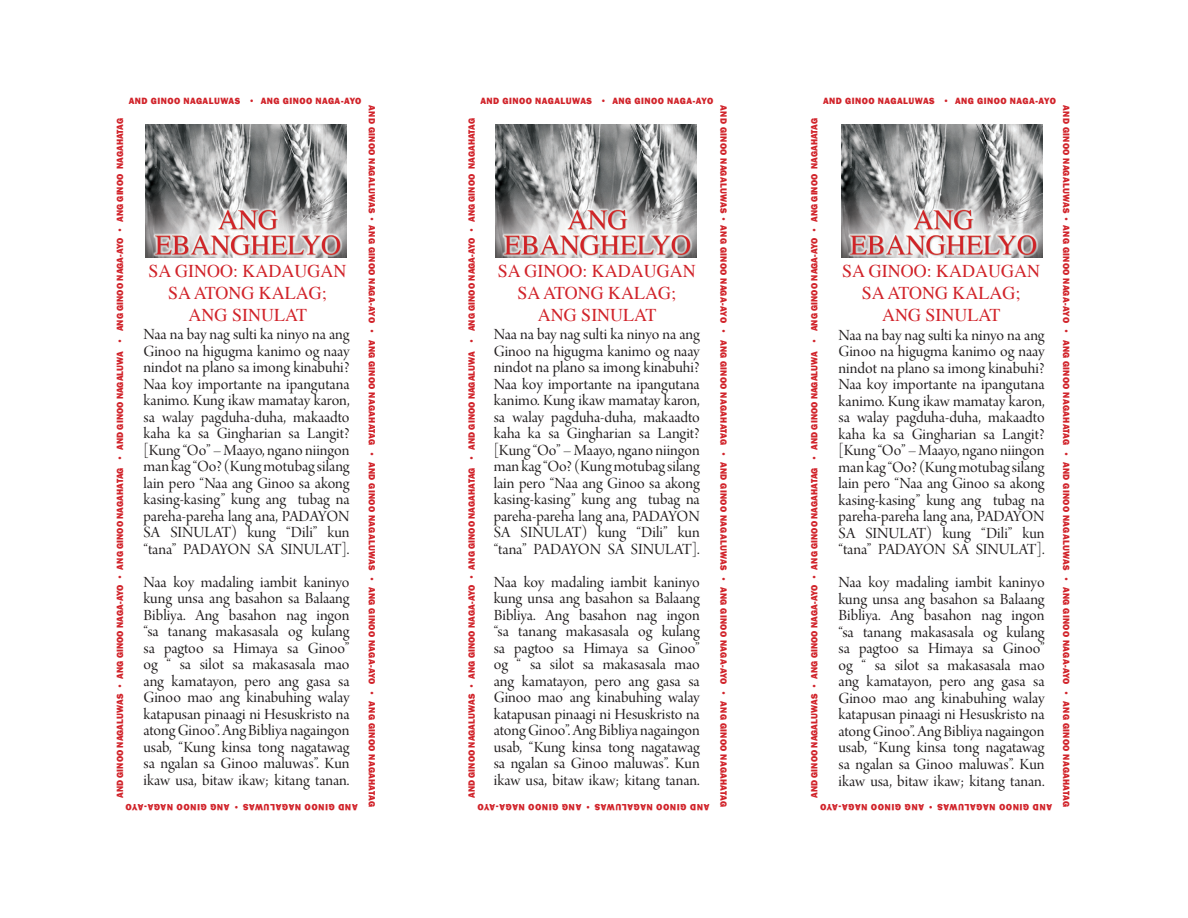
<style>
.page{position:relative;width:1188px;height:918px;background:#fff}
.page>*{position:absolute;margin:0;border:0;box-sizing:border-box;transform-origin:0 0}
.t1{font:18px/21.6px "Times";color:#d1232a;text-align:center}
.t2{font:16.5px/16.5px "Arno Pro Display";letter-spacing:-.005em;color:#231f20;text-align:justify}
.t3{font:800 9.3px "Franklin Gothic";letter-spacing:.025em;color:#d1232a;scale:.96 1}
.t4{font:800 9.3px "Franklin Gothic";letter-spacing:.005em;color:#d1232a;scale:.96 1}
.t5{font:800 9.3px "Franklin Gothic";letter-spacing:.05em;color:#d1232a;scale:.96 1}
.t6{font:800 9.3px "Franklin Gothic";letter-spacing:.07em;color:#d1232a;scale:.96 1}
</style>
<div class="page">
<img style="left:145px;top:125px;width:202px;height:133px">
<img style="left:841px;top:125px;width:202px;height:133px">
<img style="left:495px;top:125px;width:202px;height:133px">
<p class="t5" style="left:129px;top:95px;width:244px">AND GINOO NAGALUWAS • ANG GINOO NAGA-AYO</p>
<p class="t5" style="left:480px;top:95px;width:244px">AND GINOO NAGALUWAS • ANG GINOO NAGA-AYO</p>
<p class="t5" style="left:823px;top:95px;width:244px">AND GINOO NAGALUWAS • ANG GINOO NAGA-AYO</p>
<p class="t3" style="left:378px;top:105px;width:733px;rotate:90deg">AND GINOO NAGALUWAS • ANG GINOO NAGA-AYO • ANG GINOO NAGAHATAG • AND GINOO NAGALUWAS • ANG GINOO NAGA-AYO • ANG GINOO NAGAHATAG</p>
<p class="t3" style="left:730px;top:105px;width:733px;rotate:90deg">AND GINOO NAGALUWAS • ANG GINOO NAGA-AYO • ANG GINOO NAGAHATAG • AND GINOO NAGALUWAS • ANG GINOO NAGA-AYO • ANG GINOO NAGAHATAG</p>
<p class="t3" style="left:1072px;top:105px;width:733px;rotate:90deg">AND GINOO NAGALUWAS • ANG GINOO NAGA-AYO • ANG GINOO NAGAHATAG • AND GINOO NAGALUWAS • ANG GINOO NAGA-AYO • ANG GINOO NAGAHATAG</p>
<p class="t4" style="left:114px;top:798px;width:710px;rotate:-90deg">AND GINOO NAGALUWAS • ANG GINOO NAGA-AYO • ANG GINOO NAGAHATAG • AND GINOO NAGALUWA • ANG GINOO NAGA-AYO • ANG GINOO NAGAHATAG</p>
<p class="t4" style="left:808px;top:798px;width:710px;rotate:-90deg">AND GINOO NAGALUWAS • ANG GINOO NAGA-AYO • ANG GINOO NAGAHATAG • AND GINOO NAGALUWA • ANG GINOO NAGA-AYO • ANG GINOO NAGAHATAG</p>
<p class="t4" style="left:466px;top:798px;width:710px;rotate:-90deg">AND GINOO NAGALUWAS • ANG GINOO NAGA-AYO • ANG GINOO NAGAHATAG • AND GINOO NAGALUWA • ANG GINOO NAGA-AYO • ANG GINOO NAGAHATAG</p>
<p class="t1" style="left:149px;top:259px;width:199px">SA GINOO: KADAUGAN<br>SA ATONG KALAG;<br>ANG SINULAT</p>
<p class="t1" style="left:498px;top:259px;width:199px">SA GINOO: KADAUGAN<br>SA ATONG KALAG;<br>ANG SINULAT</p>
<p class="t1" style="left:842px;top:259px;width:199px">SA GINOO: KADAUGAN<br>SA ATONG KALAG;<br>ANG SINULAT</p>
<p class="t2" style="left:144px;top:327px;width:208px">Naa na bay nag sulti ka ninyo na ang Ginoo na higugma kanimo og naay nindot na plano sa imong kinabuhi?<br>Naa koy importante na ipangutana kanimo. Kung ikaw mamatay karon, sa walay pagduha-duha, makaadto kaha ka sa Gingharian sa Langit? [Kung “Oo” – Maayo, ngano niingon man kag “Oo? (Kung motubag silang lain pero “Naa ang Ginoo sa akong kasing-kasing” kung ang tubag na pareha-pareha lang ana, PADAYON SA SINULAT) kung “Dili” kun “tana” PADAYON SA SINULAT].</p>
<p class="t2" style="left:144px;top:575px;width:208px">Naa koy madaling iambit kaninyo kung unsa ang basahon sa Balaang Bibliya. Ang basahon nag ingon “sa tanang makasasala og kulang sa pagtoo sa Himaya sa Ginoo” og “ sa silot sa makasasala mao ang kamatayon, pero ang gasa sa Ginoo mao ang kinabuhing walay katapusan pinaagi ni Hesuskristo na atong Ginoo”. Ang Bibliya nagaingon usab, “Kung kinsa tong nagatawag sa ngalan sa Ginoo maluwas”. Kun ikaw usa, bitaw ikaw; kitang tanan.</p>
<p class="t2" style="left:494px;top:327px;width:208px">Naa na bay nag sulti ka ninyo na ang Ginoo na higugma kanimo og naay nindot na plano sa imong kinabuhi?<br>Naa koy importante na ipangutana kanimo. Kung ikaw mamatay karon, sa walay pagduha-duha, makaadto kaha ka sa Gingharian sa Langit? [Kung “Oo” – Maayo, ngano niingon man kag “Oo? (Kung motubag silang lain pero “Naa ang Ginoo sa akong kasing-kasing” kung ang tubag na pareha-pareha lang ana, PADAYON SA SINULAT) kung “Dili” kun “tana” PADAYON SA SINULAT].</p>
<p class="t2" style="left:494px;top:575px;width:208px">Naa koy madaling iambit kaninyo kung unsa ang basahon sa Balaang Bibliya. Ang basahon nag ingon “sa tanang makasasala og kulang sa pagtoo sa Himaya sa Ginoo” og “ sa silot sa makasasala mao ang kamatayon, pero ang gasa sa Ginoo mao ang kinabuhing walay katapusan pinaagi ni Hesuskristo na atong Ginoo”. Ang Bibliya nagaingon usab, “Kung kinsa tong nagatawag sa ngalan sa Ginoo maluwas”. Kun ikaw usa, bitaw ikaw; kitang tanan.</p>
<p class="t2" style="left:839px;top:328px;width:208px">Naa na bay nag sulti ka ninyo na ang Ginoo na higugma kanimo og naay nindot na plano sa imong kinabuhi?<br>Naa koy importante na ipangutana kanimo. Kung ikaw mamatay karon, sa walay pagduha-duha, makaadto kaha ka sa Gingharian sa Langit? [Kung “Oo” – Maayo, ngano niingon man kag “Oo? (Kung motubag silang lain pero “Naa ang Ginoo sa akong kasing-kasing” kung ang tubag na pareha-pareha lang ana, PADAYON SA SINULAT) kung “Dili” kun “tana” PADAYON SA SINULAT].</p>
<p class="t2" style="left:839px;top:575px;width:208px">Naa koy madaling iambit kaninyo kung unsa ang basahon sa Balaang Bibliya. Ang basahon nag ingon “sa tanang makasasala og kulang sa pagtoo sa Himaya sa Ginoo” og “ sa silot sa makasasala mao ang kamatayon, pero ang gasa sa Ginoo mao ang kinabuhing walay katapusan pinaagi ni Hesuskristo na atong Ginoo”. Ang Bibliya nagaingon usab, “Kung kinsa tong nagatawag sa ngalan sa Ginoo maluwas”. Kun ikaw usa, bitaw ikaw; kitang tanan.</p>
<p class="t6" style="left:358px;top:814px;width:243px;rotate:-180deg">AND G NI OO NAGA UL WAS • ANG G NI OO NAGA A- YO</p>
<p class="t6" style="left:709px;top:814px;width:243px;rotate:-180deg">AND G NI OO NAGA UL WAS • ANG G NI OO NAGA A- YO</p>
<p class="t6" style="left:1052px;top:814px;width:243px;rotate:-180deg">AND G NI OO NAGA UL WAS • ANG G NI OO NAGA A- YO</p>
</div>
